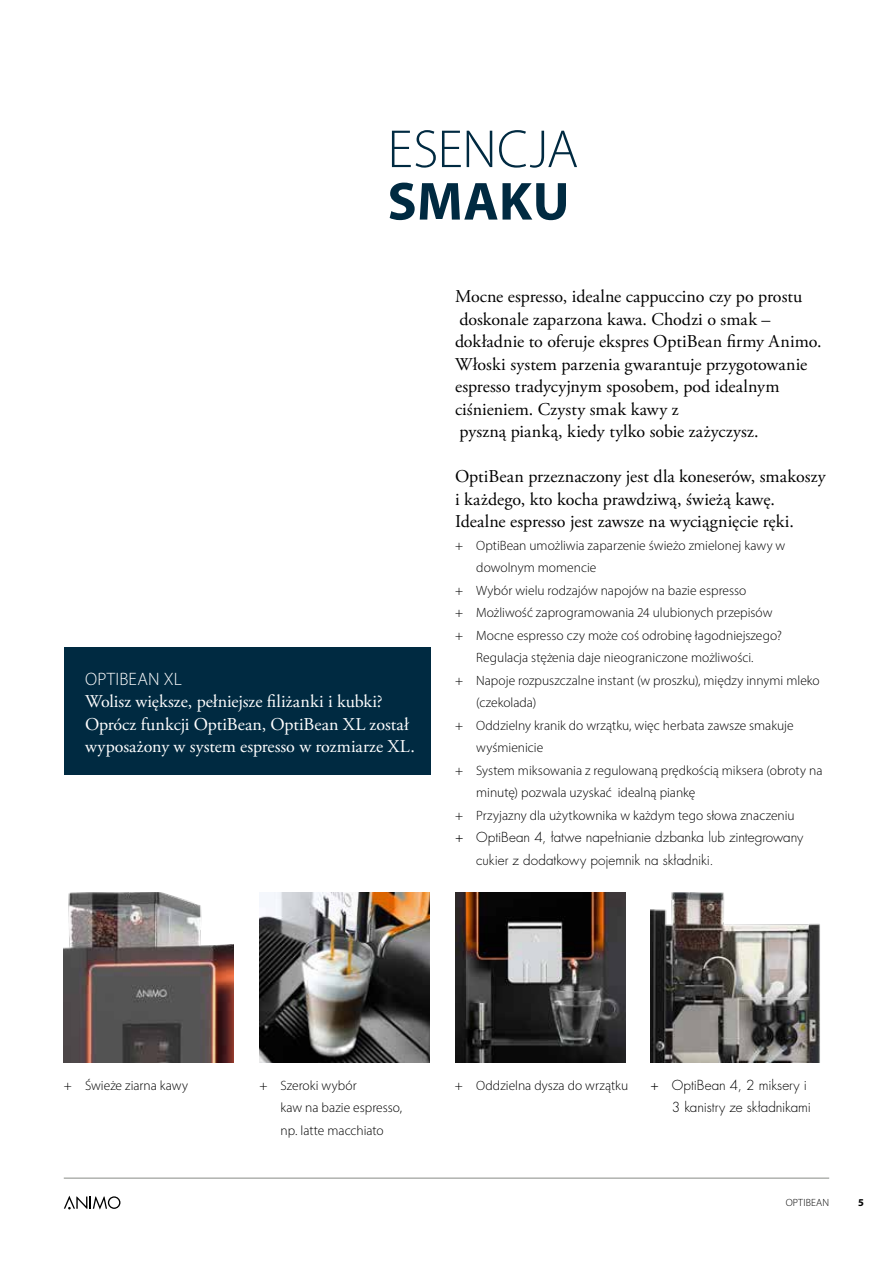
<style>
.page{position:relative;width:893px;height:1263px;background:#fff}
.page>*{position:absolute;margin:0;border:0;box-sizing:border-box;transform-origin:0 0}
.t1{font:300 54px "Myriad Pro";color:#002a41}
.t2{font:700 54px "Myriad Pro";letter-spacing:.01em;color:#002a41}
.t3{font:18px/22.5px "Adobe Garamond Pro";color:#000}
.t4{font:18px/22.5px "Adobe Garamond Pro";color:#fff}
.t5{font:300 18px "Myriad Pro";letter-spacing:.01em;color:#fff}
.t6{font:300 13.5px/22.5px "Myriad Pro";color:#000}
.t7{font:300 13.5px/22.5px "Futura Std";letter-spacing:-.005em;color:#000}
.t8{font:300 10.5px "Myriad Pro";letter-spacing:.015em;color:#000}
.t9{font:700 10.5px "Myriad Pro";color:#000}
</style>
<div class="page">
<hr style="left:64px;top:1178px;width:765px;height:1px;background:#888c86">
<svg style="left:64px;top:1195px;width:56px;height:14px"></svg>
<img style="left:455px;top:892px;width:170px;height:170px">
<img style="left:64px;top:892px;width:170px;height:170px">
<img style="left:259px;top:892px;width:170px;height:170px">
<div style="left:64px;top:647px;width:366px;height:128px;background:#002a41"></div>
<img style="left:651px;top:892px;width:169px;height:170px">
<h1 class="t1" style="left:387px;top:117px;width:192px">ESENCJA</h1>
<h1 class="t2" style="left:387px;top:166px;width:184px">SMAKU</h1>
<h2 class="t5" style="left:85px;top:668px;width:98px">OPTIBEAN XL</h2>
<h2 class="t4" style="left:85px;top:691px;width:331px">Wolisz większe, pełniejsze filiżanki i kubki?<br>Oprócz funkcji OptiBean, OptiBean XL został wyposażony w system espresso w rozmiarze XL.</h2>
<p class="t3" style="left:455px;top:286px;width:368px">Mocne espresso, idealne cappuccino czy po prostu doskonale zaparzona kawa. Chodzi o smak – dokładnie to oferuje ekspres OptiBean firmy Animo.<br>Włoski system parzenia gwarantuje przygotowanie espresso tradycyjnym sposobem, pod idealnym ciśnieniem. Czysty smak kawy z<br>pyszną pianką, kiedy tylko sobie zażyczysz.</p>
<h2 class="t3" style="left:455px;top:466px;width:372px">OptiBean przeznaczony jest dla koneserów, smakoszy i każdego, kto kocha prawdziwą, świeżą kawę.<br>Idealne espresso jest zawsze na wyciągnięcie ręki.</h2>
<p class="t6" style="left:455px;top:534px;width:332px">+ OptiBean umożliwia zaparzenie świeżo zmielonej kawy w</p>
<p class="t6" style="left:476px;top:556px;width:122px">dowolnym momencie</p>
<p class="t6" style="left:455px;top:579px;width:293px">+ Wybór wielu rodzajów napojów na bazie espresso</p>
<p class="t6" style="left:455px;top:601px;width:319px">+ Możliwość zaprogramowania 24 ulubionych przepisów</p>
<p class="t6" style="left:455px;top:624px;width:328px">+ Mocne espresso czy może coś odrobinę łagodniejszego?</p>
<p class="t6" style="left:476px;top:646px;width:279px">Regulacja stężenia daje nieograniczone możliwości.</p>
<p class="t6" style="left:455px;top:669px;width:366px">+ Napoje rozpuszczalne instant (w proszku), między innymi mleko</p>
<p class="t6" style="left:476px;top:691px;width:62px">(czekolada)</p>
<p class="t6" style="left:455px;top:714px;width:340px">+ Oddzielny kranik do wrzątku, więc herbata zawsze smakuje</p>
<p class="t6" style="left:476px;top:736px;width:69px">wyśmienicie</p>
<p class="t6" style="left:455px;top:759px;width:369px">+ System miksowania z regulowaną prędkością miksera (obroty na</p>
<p class="t6" style="left:476px;top:781px;width:221px">minutę) pozwala uzyskać idealną piankę</p>
<p class="t6" style="left:455px;top:804px;width:341px">+ Przyjazny dla użytkownika w każdym tego słowa znaczeniu</p>
<p class="t7" style="left:476px;top:826px;width:329px;text-indent:-21px">+ OptiBean 4, łatwe napełnianie dzbanka lub zintegrowany cukier z dodatkowy pojemnik na składniki.</p>
<p class="t6" style="left:64px;top:1074px;width:126px">+ Świeże ziarna kawy</p>
<p class="t6" style="left:281px;top:1074px;width:123px;text-indent:-21px">+ Szeroki wybór<br>kaw na bazie espresso, np. latte macchiato</p>
<p class="t6" style="left:455px;top:1074px;width:175px">+ Oddzielna dysza do wrzątku</p>
<p class="t7" style="left:651px;top:1074px;width:162px;text-align:right">+ OptiBean 4, 2 miksery i<br>3 kanistry ze składnikami</p>
<p class="t8" style="left:786px;top:1196px;width:45px">OPTIBEAN</p>
<p class="t9" style="left:858px;top:1196px;width:7px">5</p>
</div>
